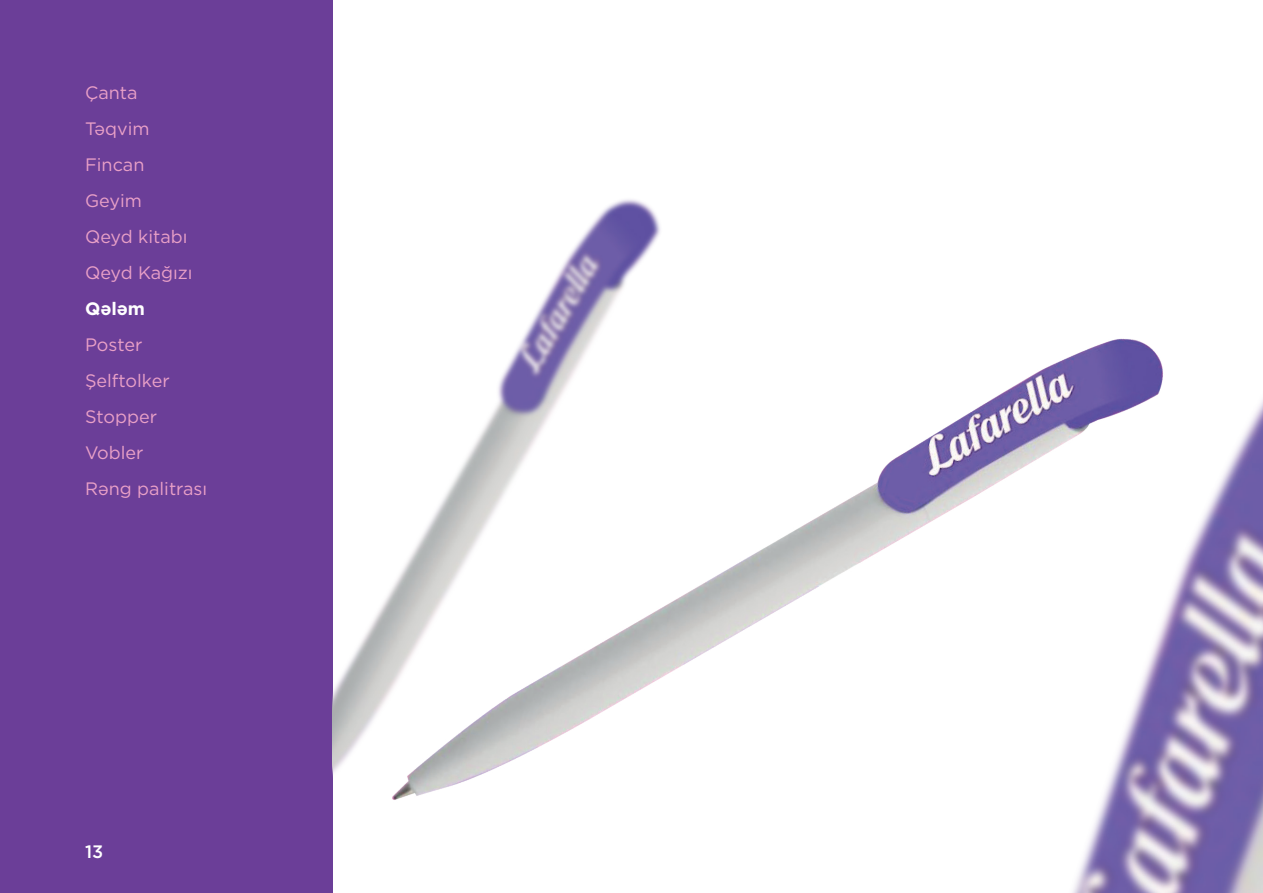
<style>
.page{position:relative;width:1263px;height:893px;background:#fff}
.page>*{position:absolute;margin:0;border:0;box-sizing:border-box;transform-origin:0 0}
.t1{font:18px/36px "Gotham";color:#e9a0c7}
.t2{font:700 18px "Gotham";color:#fff}
.t3{font:500 18px "Gotham";color:#fff}
</style>
<div class="page">
<div style="left:0;top:0;width:333px;height:893px;background:#6b3e98"></div>
<img style="left:333px;top:199px;width:930px;height:694px">
<p class="t1" style="left:85px;top:75px;width:109px">Çanta<br>Təqvim<br>Fincan<br>Geyim<br>Qeyd kitabı<br>Qeyd Kağızı</p>
<p class="t2" style="left:85px;top:297px;width:61px">Qələm</p>
<p class="t1" style="left:85px;top:327px;width:124px">Poster<br>Şelftolker<br>Stopper<br>Vobler<br>Rəng palitrası</p>
<p class="t3" style="left:85px;top:839px;width:20px">13</p>
</div>
